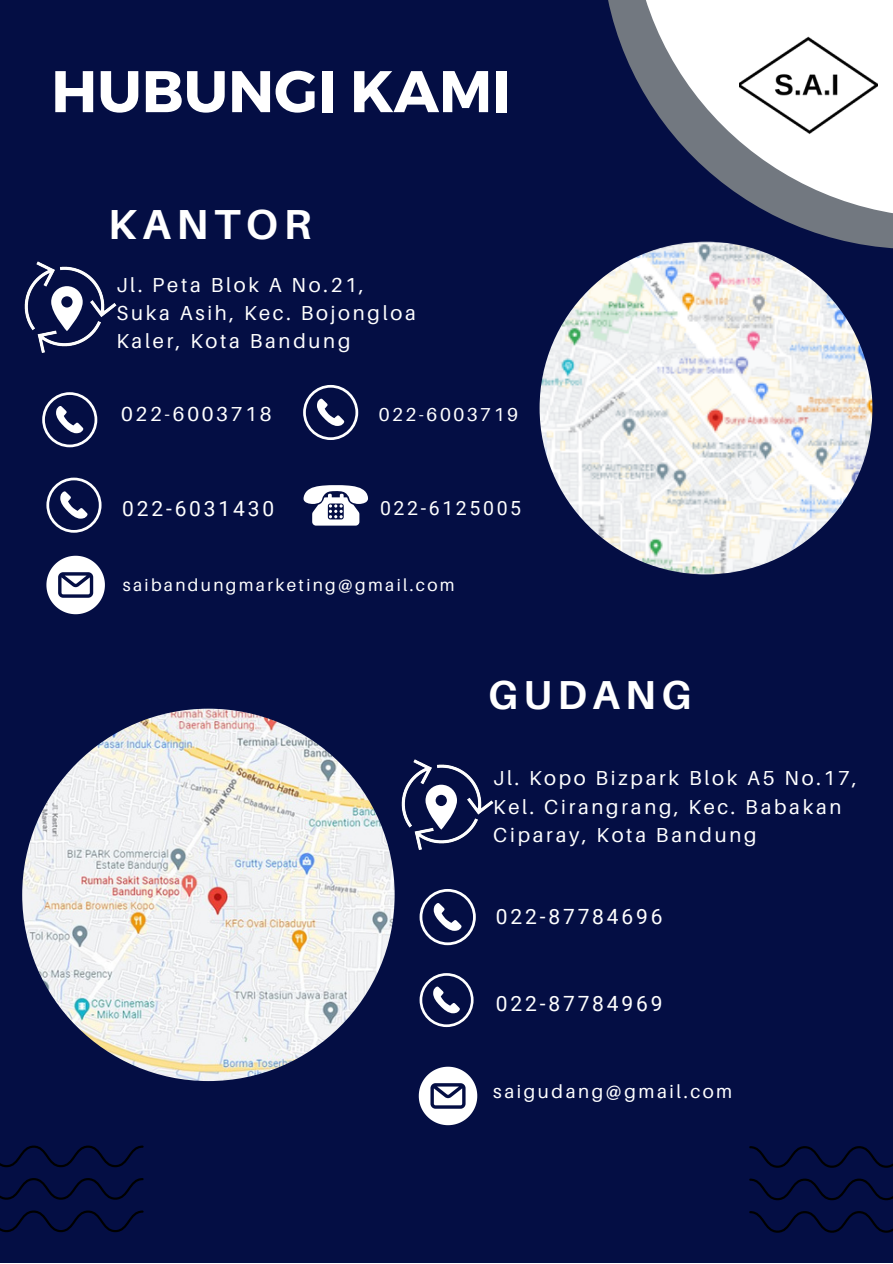
<style>
.page{position:relative;width:893px;height:1264px;background:#fff}
.page>*{position:absolute;margin:0;border:0;box-sizing:border-box;transform-origin:0 0}
.t1{font:700 58.65px "Montserrat";color:#fff}
.t2{font:700 42px "Aileron";letter-spacing:.135em;color:#fff}
.t3{font:700 40.5px "Aileron";letter-spacing:.135em;color:#fff}
.t4{font:21px "Roboto";letter-spacing:.135em;color:#fff}
.t5{font:20.25px/28px "Aileron";letter-spacing:.135em;color:#fff}
.t6{font:19.5px "Roboto";letter-spacing:.135em;color:#fff}
.t7{font:18.75px "Aileron";letter-spacing:.135em;color:#fff}
.t8{font:17.25px "Aileron";letter-spacing:.135em;color:#fff}
</style>
<div class="page">
<div style="left:0;top:0;width:892px;height:1262px;background:#040e44"></div>
<svg style="left:42px;top:392px;width:55px;height:55px"></svg>
<svg style="left:303px;top:385px;width:55px;height:55px"></svg>
<svg style="left:46px;top:477px;width:55px;height:55px"></svg>
<svg style="left:303px;top:485px;width:65px;height:40px"></svg>
<svg style="left:46px;top:555px;width:59px;height:59px"></svg>
<svg style="left:419px;top:889px;width:57px;height:56px"></svg>
<svg style="left:419px;top:973px;width:54px;height:54px"></svg>
<svg style="left:0;top:1145px;width:143px;height:87px"></svg>
<svg style="left:749px;top:1146px;width:143px;height:86px"></svg>
<svg style="left:419px;top:1066px;width:58px;height:59px"></svg>
<svg style="left:608px;top:0;width:284px;height:249px"></svg>
<img style="left:539px;top:242px;width:333px;height:332px;border-radius:50%">
<img style="left:22px;top:708px;width:372px;height:373px;border-radius:50%">
<svg style="left:631px;top:0;width:261px;height:217px"></svg>
<img style="left:739px;top:20px;width:138px;height:138px">
<img style="left:389px;top:759px;width:104px;height:96px">
<img style="left:24px;top:261px;width:92px;height:92px">
<h1 class="t1" style="left:51px;top:53px;width:461px">HUBUNGI KAMI</h1>
<h2 class="t2" style="left:108px;top:198px;width:204px">KANTOR</h2>
<p class="t5" style="left:116px;top:270px;width:301px">Jl. Peta Blok A No.21,<br>Suka Asih, Kec. Bojongloa<br>Kaler, Kota Bandung</p>
<p class="t5" style="left:121px;top:400px;width:152px">022-6003718</p>
<p class="t7" style="left:379px;top:402px;width:141px">022-6003719</p>
<p class="t4" style="left:122px;top:496px;width:153px">022-6031430</p>
<p class="t6" style="left:380px;top:496px;width:143px">022-6125005</p>
<p class="t8" style="left:123px;top:574px;width:333px">saibandungmarketing@gmail.com</p>
<h3 class="t3" style="left:488px;top:669px;width:204px">GUDANG</h3>
<p class="t5" style="left:493px;top:764px;width:365px">Jl. Kopo Bizpark Blok A5 No.17,<br>Kel. Cirangrang, Kec. Babakan<br>Ciparay, Kota Bandung</p>
<p class="t4" style="left:496px;top:904px;width:168px">022-87784696</p>
<p class="t4" style="left:496px;top:991px;width:168px">022-87784969</p>
<p class="t7" style="left:493px;top:1080px;width:240px">saigudang@gmail.com</p>
</div>
